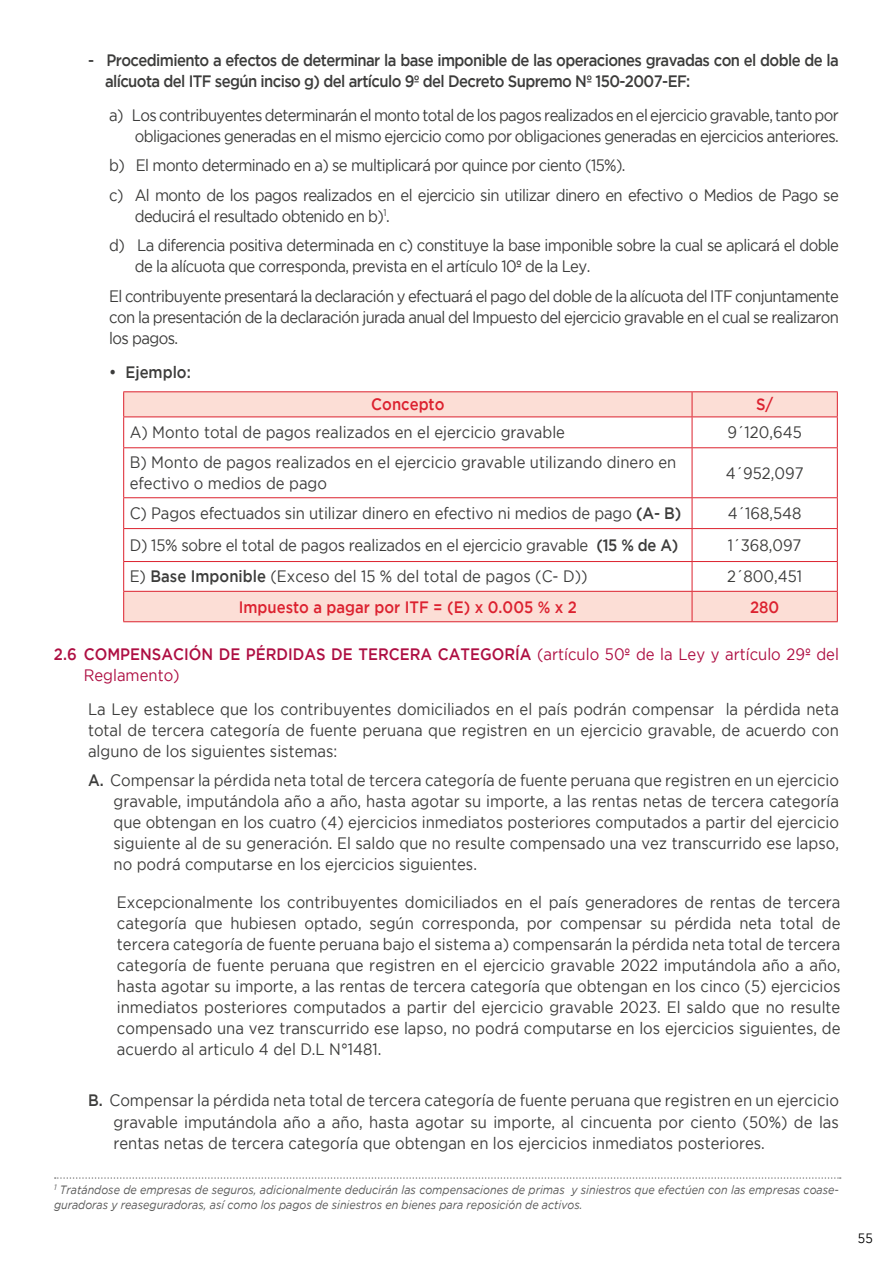
<style>
.page{position:relative;width:893px;height:1263px;background:#fff}
.page>*{position:absolute;margin:0;border:0;box-sizing:border-box;transform-origin:0 0}
.t1{font:16.5px/21px "Gotham";letter-spacing:-.04em;color:#3c3c3b;text-align:justify;scale:.9 1}
.t2{font:16.5px/21px "Gotham";color:#3c3c3b;scale:.9 1}
.t3{font:500 16.5px/21px "Gotham";letter-spacing:-.04em;color:#3c3c3b;scale:.9 1}
.t4{font:16.5px/21.6px "Gotham";color:#ae0e42;scale:.9 1}
.t5{font:16.5px "Gotham";letter-spacing:-.01em;color:#3c3c3b;scale:.9 1}
.t6{font:16.5px "Gotham";letter-spacing:-.02em;color:#3c3c3b;scale:.9 1}
.t7{font:500 16.5px "Gotham";color:#dc212f;scale:.9 1}
.t8{font:500 16.5px "Gotham";color:#3c3c3b;scale:.9 1}
.t9{font:13.5px "Gotham";color:#000;scale:.9 1}
.t10{font:italic 12px/14.4px "Gotham";color:#575756;scale:.9 1}
.s1{font-weight:500}
</style>
<div class="page">
<svg style="left:124px;top:392px;width:713px;height:229px"></svg>
<hr style="left:123px;top:391px;width:569px;height:1px;background:#dc222e">
<svg style="left:123px;top:392px;width:1px;height:24px"></svg>
<hr style="left:692px;top:391px;width:146px;height:1px;background:#dc222e">
<svg style="left:692px;top:392px;width:1px;height:24px"></svg>
<svg style="left:837px;top:392px;width:1px;height:24px"></svg>
<hr style="left:123px;top:621px;width:569px;height:1px;background:#dc222e">
<hr style="left:692px;top:621px;width:146px;height:1px;background:#dc222e">
<hr style="left:123px;top:416px;width:569px;height:1px;background:#dc222e">
<hr style="left:123px;top:417px;width:1px;height:30px;background:#dc222e">
<hr style="left:692px;top:416px;width:146px;height:1px;background:#dc222e">
<hr style="left:692px;top:417px;width:1px;height:30px;background:#dc222e">
<hr style="left:837px;top:417px;width:1px;height:30px;background:#dc222e">
<hr style="left:123px;top:447px;width:569px;height:1px;background:#dc222e">
<hr style="left:123px;top:448px;width:1px;height:49px;background:#dc222e">
<hr style="left:692px;top:447px;width:146px;height:1px;background:#dc222e">
<hr style="left:692px;top:448px;width:1px;height:49px;background:#dc222e">
<hr style="left:837px;top:448px;width:1px;height:49px;background:#dc222e">
<hr style="left:123px;top:497px;width:569px;height:1px;background:#dc222e">
<hr style="left:123px;top:498px;width:1px;height:30px;background:#dc222e">
<hr style="left:692px;top:497px;width:146px;height:1px;background:#dc222e">
<hr style="left:692px;top:498px;width:1px;height:30px;background:#dc222e">
<hr style="left:837px;top:498px;width:1px;height:30px;background:#dc222e">
<hr style="left:123px;top:528px;width:569px;height:1px;background:#dc222e">
<hr style="left:123px;top:529px;width:1px;height:32px;background:#dc222e">
<hr style="left:692px;top:528px;width:146px;height:1px;background:#dc222e">
<hr style="left:692px;top:529px;width:1px;height:32px;background:#dc222e">
<hr style="left:837px;top:529px;width:1px;height:32px;background:#dc222e">
<hr style="left:123px;top:561px;width:569px;height:1px;background:#dc222e">
<svg style="left:123px;top:562px;width:1px;height:59px"></svg>
<hr style="left:123px;top:591px;width:569px;height:1px;background:#dc222e">
<hr style="left:692px;top:561px;width:146px;height:1px;background:#dc222e">
<svg style="left:692px;top:562px;width:1px;height:59px"></svg>
<svg style="left:837px;top:562px;width:1px;height:59px"></svg>
<hr style="left:692px;top:591px;width:146px;height:1px;background:#dc222e">
<svg style="left:55px;top:1177px;width:786px;height:2px"></svg>
<p class="t3" style="left:105px;top:49px;width:817px;text-indent:-17px">- Procedimiento a efectos de determinar la base imponible de las operaciones gravadas con el doble de la alícuota del ITF según inciso g) del artículo 9º del Decreto Supremo Nº 150-2007-EF:</p>
<p class="t1" style="left:109px;top:104px;width:812px;text-align:right">a) Los contribuyentes determinarán el monto total de los pagos realizados en el ejercicio gravable, tanto por obligaciones generadas en el mismo ejercicio como por obligaciones generadas en ejercicios anteriores.</p>
<p class="t1" style="left:109px;top:151px;width:812px;line-height:29.5px">b) El monto determinado en a) se multiplicará por quince por ciento (15%).<br>c) Al monto de los pagos realizados en el ejercicio sin utilizar dinero en efectivo o Medios de Pago se</p>
<p class="t1" style="left:109px;top:201px;width:812px;line-height:29.4px;text-indent:25px">deducirá el resultado obtenido en b)<sup>1</sup>.<br>d) La diferencia positiva determinada en c) constituye la base imponible sobre la cual se aplicará el doble</p>
<p class="t1" style="left:109px;top:251px;width:812px;line-height:29.5px;text-indent:26px">de la alícuota que corresponda, prevista en el artículo 10º de la Ley.<br>El contribuyente presentará la declaración y efectuará el pago del doble de la alícuota del ITF conjuntamente</p>
<p class="t1" style="left:109px;top:306px;width:812px">con la presentación de la declaración jurada anual del Impuesto del ejercicio gravable en el cual se realizaron los pagos.</p>
<p class="t8" style="left:109px;top:363px;width:92px">• Ejemplo:</p>
<p class="t7" style="left:371px;top:395px;width:83px">Concepto</p>
<p class="t7" style="left:756px;top:395px;width:21px">S/</p>
<p class="t2" style="left:130px;top:422px;width:485px">A) Monto total de pagos realizados en el ejercicio gravable</p>
<p class="t1" style="left:728px;top:422px;width:84px">9´120,645</p>
<p class="t2" style="left:130px;top:452px;width:609px">B) Monto de pagos realizados en el ejercicio gravable utilizando dinero en efectivo o medios de pago</p>
<p class="t1" style="left:726px;top:462px;width:88px">4´952,097</p>
<p class="t5" style="left:130px;top:504px;width:614px">C) Pagos efectuados sin utilizar dinero en efectivo ni medios de pago <span class="s1">(A- B)</span></p>
<p class="t1" style="left:728px;top:503px;width:83px">4´168,548</p>
<p class="t6" style="left:130px;top:536px;width:611px">D) 15% sobre el total de pagos realizados en el ejercicio gravable <span class="s1">(15 % de A)</span></p>
<p class="t1" style="left:728px;top:534px;width:83px">1´368,097</p>
<p class="t2" style="left:130px;top:566px;width:510px">E) <span class="s1">Base Imponible</span> (Exceso del 15 % del total de pagos (C- D))</p>
<p class="t1" style="left:727px;top:566px;width:85px">2´800,451</p>
<p class="t7" style="left:239px;top:597px;width:377px">Impuesto a pagar por ITF = (E) x 0.005 % x 2</p>
<p class="t7" style="left:750px;top:597px;width:34px">280</p>
<p class="t4" style="left:84px;top:643px;width:841px;text-indent:-30px"><span class="s1">2.6 COMPENSACIÓN DE PÉRDIDAS DE TERCERA CATEGORÍA</span> (artículo 50º de la Ley y artículo 29º del<br>Reglamento)</p>
<p class="t1" style="left:88px;top:698px;width:836px">La Ley establece que los contribuyentes domiciliados en el país podrán compensar la pérdida neta total de tercera categoría de fuente peruana que registren en un ejercicio gravable, de acuerdo con alguno de los siguientes sistemas:</p>
<p class="t1" style="left:114px;top:770px;width:808px;text-indent:-26px"><span class="s1">A.</span> Compensar la pérdida neta total de tercera categoría de fuente peruana que registren en un ejercicio gravable, imputándola año a año, hasta agotar su importe, a las rentas netas de tercera categoría que obtengan en los cuatro (4) ejercicios inmediatos posteriores computados a partir del ejercicio siguiente al de su generación. El saldo que no resulte compensado una vez transcurrido ese lapso, no podrá computarse en los ejercicios siguientes.</p>
<p class="t1" style="left:117px;top:892px;width:805px">Excepcionalmente los contribuyentes domiciliados en el país generadores de rentas de tercera categoría que hubiesen optado, según corresponda, por compensar su pérdida neta total de tercera categoría de fuente peruana bajo el sistema a) compensarán la pérdida neta total de tercera categoría de fuente peruana que registren en el ejercicio gravable 2022 imputándola año a año, hasta agotar su importe, a las rentas de tercera categoría que obtengan en los cinco (5) ejercicios inmediatos posteriores computados a partir del ejercicio gravable 2023. El saldo que no resulte compensado una vez transcurrido ese lapso, no podrá computarse en los ejercicios siguientes, de acuerdo al articulo 4 del D.L N°1481.</p>
<p class="t1" style="left:114px;top:1090px;width:807px;text-indent:-26px"><span class="s1">B.</span> Compensar la pérdida neta total de tercera categoría de fuente peruana que registren en un ejercicio gravable imputándola año a año, hasta agotar su importe, al cincuenta por ciento (50%) de las rentas netas de tercera categoría que obtengan en los ejercicios inmediatos posteriores.</p>
<p class="t10" style="left:54px;top:1183px;width:874px"><sup>1</sup> Tratándose de empresas de seguros, adicionalmente deducirán las compensaciones de primas y siniestros que efectúen con las empresas coase&shy;guradoras y reaseguradoras, así como los pagos de siniestros en bienes para reposición de activos.</p>
<p class="t9" style="left:858px;top:1231px;width:18px">55</p>
</div>
